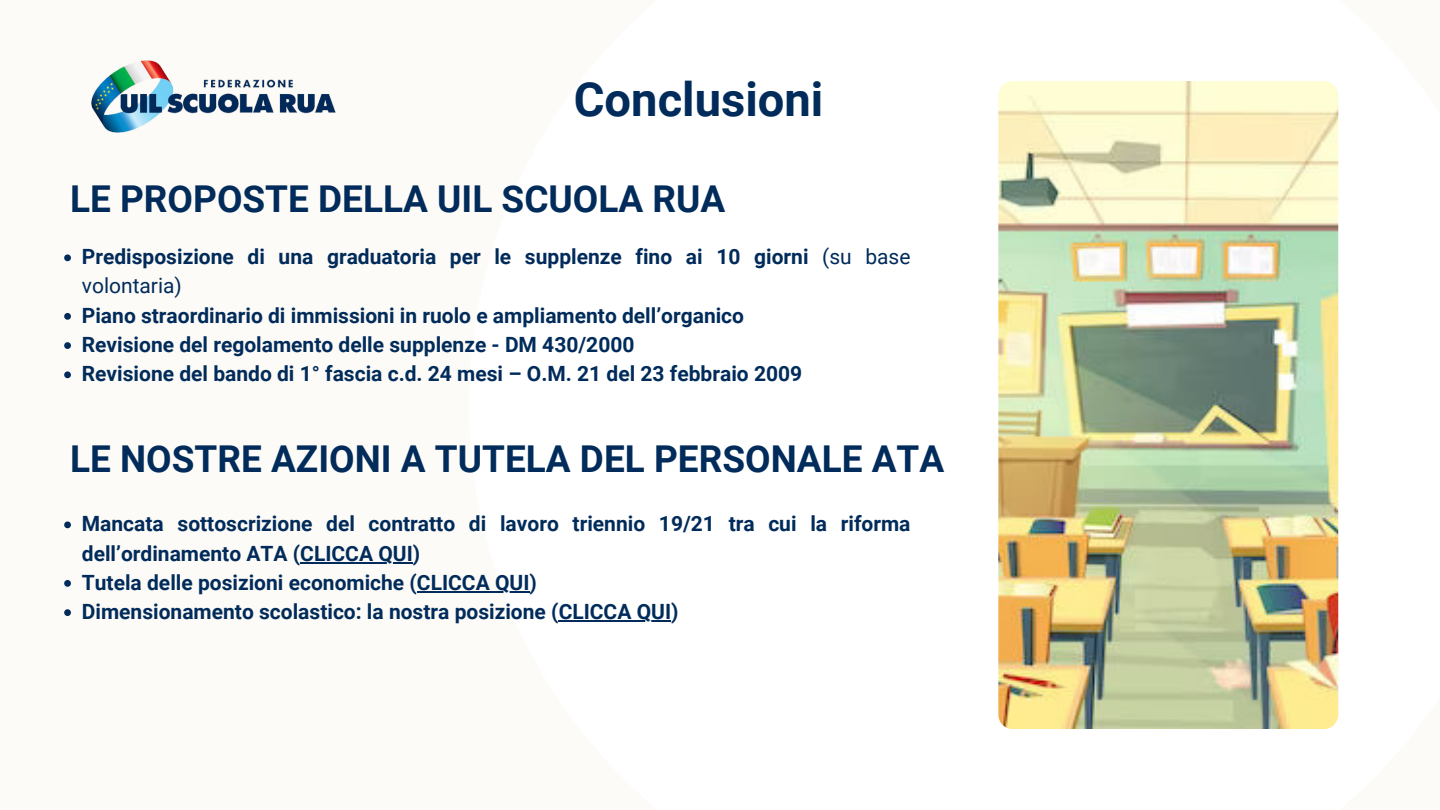
<style>
.page{position:relative;width:1440px;height:810px;background:#fff}
.page>*{position:absolute;margin:0;border:0;box-sizing:border-box;transform-origin:0 0}
.t1{font:700 47.1px "Roboto";color:#012b5a}
.t2{font:700 37px "Roboto";color:#012b5a}
.t3{font:700 21px/29.2px "Roboto";color:#012b5a}
.s1{font-weight:400}
</style>
<div class="page">
<img style="left:998px;top:81px;width:340px;height:648px;border-radius:14px">
<img style="left:91px;top:60px;width:245px;height:73px">
<svg style="left:64px;top:254px;width:7px;height:7px"></svg>
<svg style="left:64px;top:313px;width:7px;height:7px"></svg>
<svg style="left:64px;top:342px;width:7px;height:7px"></svg>
<svg style="left:64px;top:371px;width:7px;height:7px"></svg>
<svg style="left:64px;top:522px;width:7px;height:6px"></svg>
<hr style="left:300px;top:562px;width:113px;height:1px;background:#012b5a">
<svg style="left:64px;top:580px;width:7px;height:7px"></svg>
<hr style="left:417px;top:591px;width:113px;height:2px;background:#012b5a">
<svg style="left:64px;top:609px;width:7px;height:7px"></svg>
<hr style="left:559px;top:620px;width:112px;height:2px;background:#012b5a">
<h1 class="t1" style="left:574px;top:66px;width:251px">Conclusioni</h1>
<h2 class="t2" style="left:70px;top:173px;width:657px">LE PROPOSTE DELLA UIL SCUOLA RUA</h2>
<p class="t3" style="left:82px;top:241px;width:830px">Predisposizione di una graduatoria per le supplenze fino ai 10 giorni <span class="s1">(su base volontaria)</span></p>
<p class="t3" style="left:82px;top:300px;width:722px">Piano straordinario di immissioni in ruolo e ampliamento dell’organico<br>Revisione del regolamento delle supplenze - DM 430/2000<br>Revisione del bando di 1° fascia c.d. 24 mesi – O.M. 21 del 23 febbraio 2009</p>
<h2 class="t2" style="left:70px;top:433px;width:876px">LE NOSTRE AZIONI A TUTELA DEL PERSONALE ATA</h2>
<p class="t3" style="left:82px;top:508px;width:830px">Mancata sottoscrizione del contratto di lavoro triennio 19/21 tra cui la riforma dell’ordinamento ATA (CLICCA QUI)<br>Tutela delle posizioni economiche (CLICCA QUI)<br>Dimensionamento scolastico: la nostra posizione (CLICCA QUI)</p>
</div>
